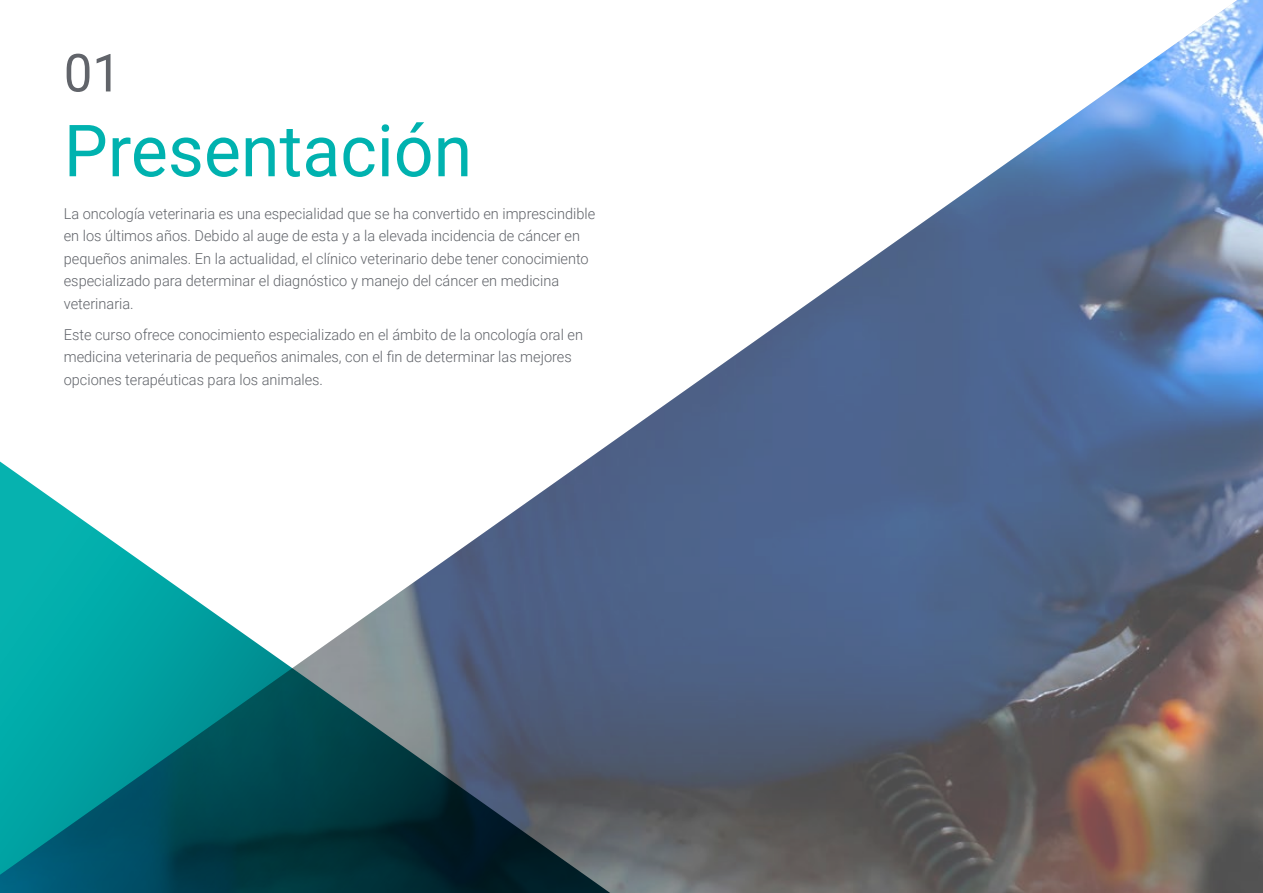
<style>
.page{position:relative;width:1263px;height:893px;background:#fff}
.page>*{position:absolute;margin:0;border:0;box-sizing:border-box;transform-origin:0 0}
.t1{font:72px "Roboto";color:#00b2af}
.t2{font:52.5px "Roboto";color:#61646a}
.t3{font:300 15px/22.5px "Roboto";color:#61646a}
</style>
<div class="page">
<img style="left:606px;top:0;width:657px;height:893px">
<svg style="left:0;top:446px;width:640px;height:447px"></svg>
<h2 class="t2" style="left:64px;top:36px;width:59px">01</h2>
<h1 class="t1" style="left:64px;top:100px;width:410px">Presentación</h1>
<p class="t3" style="left:64px;top:201px;width:533px">La oncología veterinaria es una especialidad que se ha convertido en imprescindible en los últimos años. Debido al auge de esta y a la elevada incidencia de cáncer en pequeños animales. En la actualidad, el clínico veterinario debe tener conocimiento especializado para determinar el diagnóstico y manejo del cáncer en medicina veterinaria.</p>
<p class="t3" style="left:64px;top:322px;width:521px">Este curso ofrece conocimiento especializado en el ámbito de la oncología oral en medicina veterinaria de pequeños animales, con el fin de determinar las mejores opciones terapéuticas para los animales.</p>
</div>
